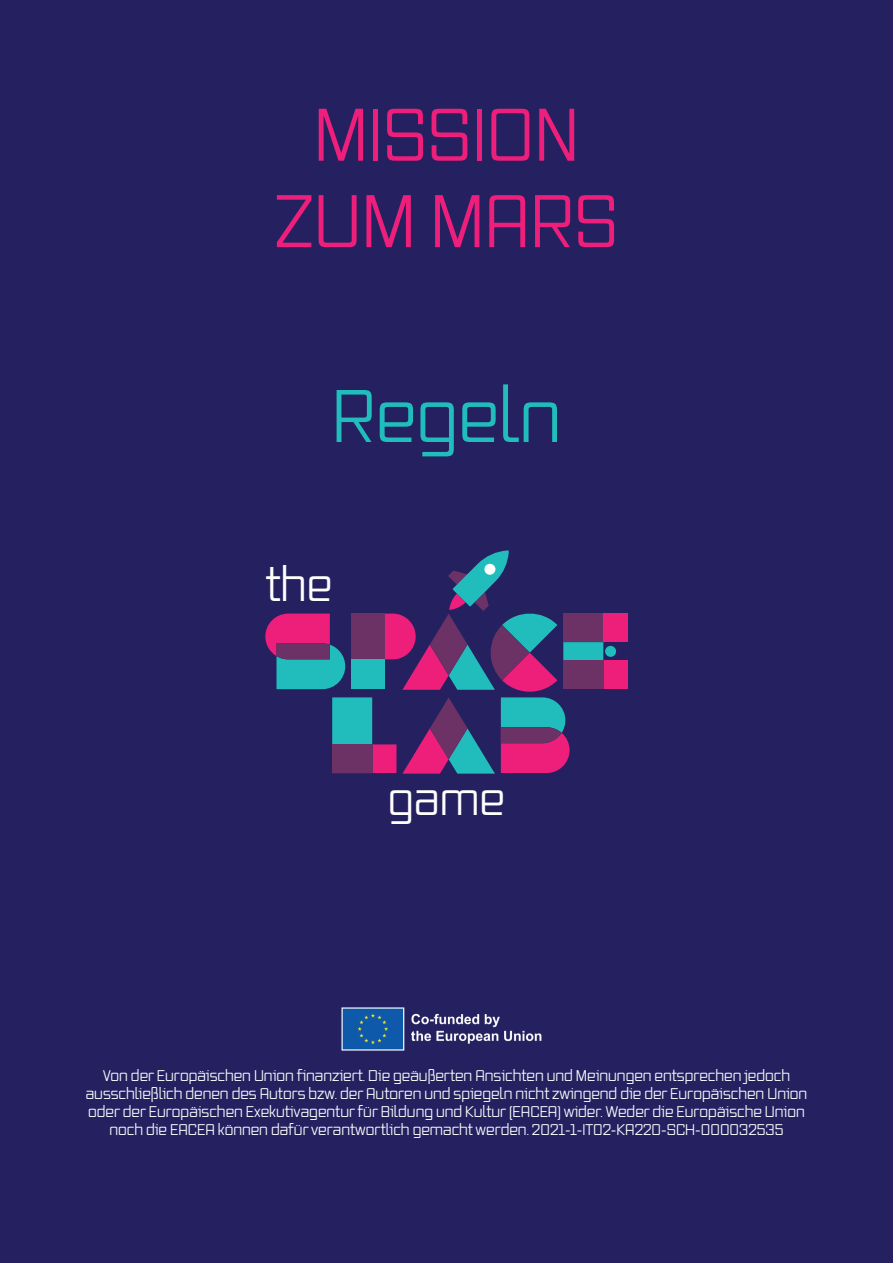
<style>
.page{position:relative;width:893px;height:1263px;background:#252161}
.page>*{position:absolute;margin:0;border:0;box-sizing:border-box;transform-origin:0 0}
.t1{font:72px/86.4px "Vox";color:#ee1e7b;text-align:center}
.t2{font:72px "Vox";color:#21bdbd}
.t3{font:45px "Vox";color:#fff}
.t4{font:15px/18px "Vox";color:#fff;text-align:center}
</style>
<div class="page">
<div style="left:603px;top:661px;width:25px;height:28px;background:#ee1e7b"></div>
<div style="left:603px;top:613px;width:25px;height:29px;background:#ee1e7b"></div>
<div style="left:605px;top:646px;width:11px;height:11px;background:#21bdbd;border-radius:50%"></div>
<svg style="left:265px;top:550px;width:338px;height:224px"></svg>
<div style="left:484px;top:564px;width:11px;height:11px;background:#fff;border-radius:50%"></div>
<img style="left:341px;top:1007px;width:201px;height:44px">
<h1 class="t1" style="left:275px;top:91px;width:345px">MISSION<br>ZUM MARS</h1>
<h1 class="t2" style="left:332px;top:370px;width:231px">Regeln</h1>
<h2 class="t3" style="left:265px;top:556px;width:68px">the</h2>
<h2 class="t3" style="left:388px;top:769px;width:118px">game</h2>
<p class="t4" style="left:86px;top:1067px;width:723px">Von der Europäischen Union finanziert. Die geäußerten Ansichten und Meinungen entsprechen jedoch ausschließlich denen des Autors bzw. der Autoren und spiegeln nicht zwingend die der Europäischen Union oder der Europäischen Exekutivagentur für Bildung und Kultur (EACEA) wider. Weder die Europäische Union noch die EACEA können dafür verantwortlich gemacht werden. 2021-1-IT02-KA220-SCH-000032535</p>
</div>
